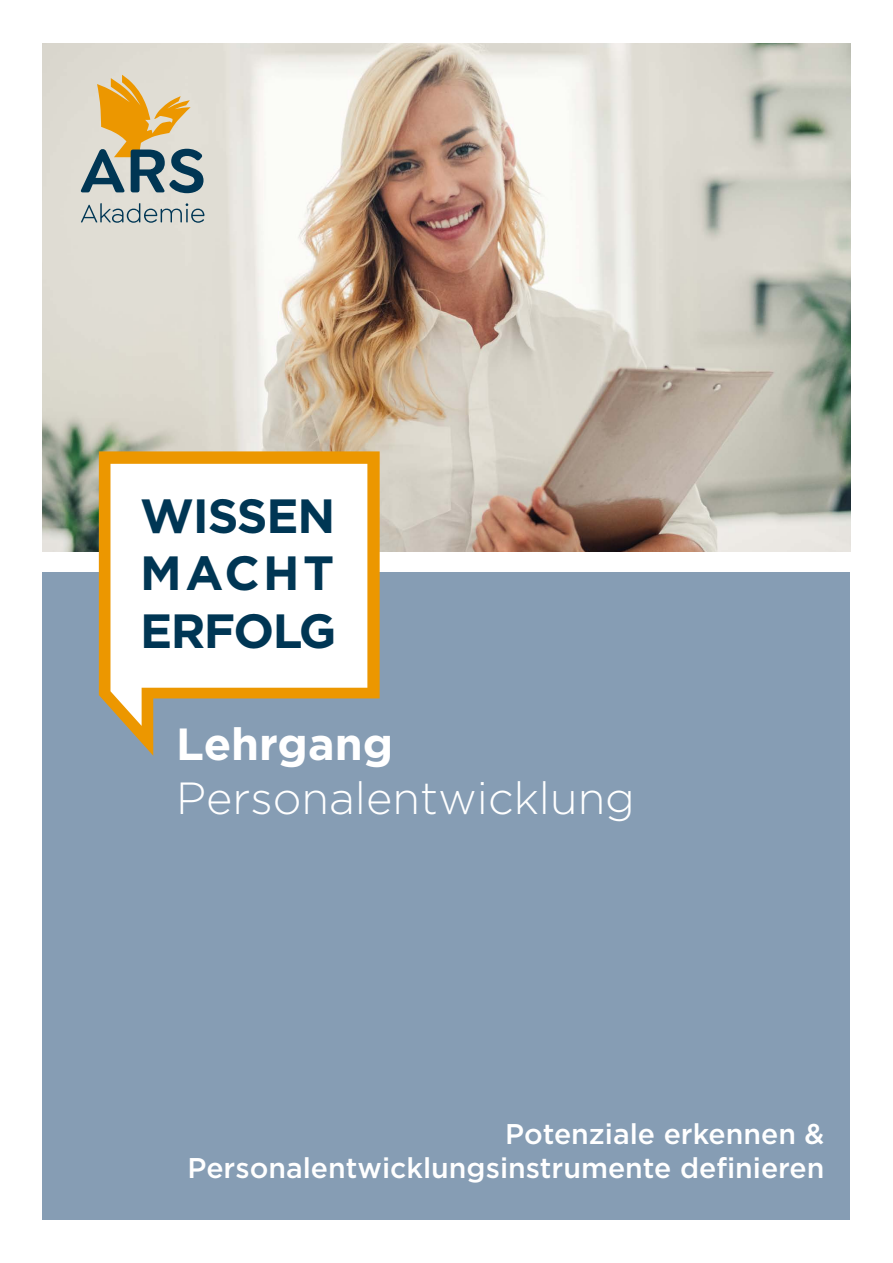
<style>
.page{position:relative;width:893px;height:1263px;background:#fff}
.page>*{position:absolute;margin:0;border:0;box-sizing:border-box;transform-origin:0 0}
.t1{font:700 48px/57.6px "Gotham";letter-spacing:-.025em;color:#003654;text-align:justify}
.t2{font:300 45px "Gotham";color:#fff}
.t3{font:700 45px "Gotham";color:#fff}
.t4{font:500 28.5px/34.2px "Gotham";color:#fff;text-align:right}
</style>
<div class="page">
<div style="left:43px;top:572px;width:807px;height:648px;background:#869db4"></div>
<img style="left:43px;top:43px;width:807px;height:509px">
<svg style="left:99px;top:451px;width:281px;height:305px;fill:#fff"></svg>
<svg style="left:81px;top:203px;width:123px;height:20px;background:#b3bcba"></svg>
<svg style="left:80px;top:75px;width:123px;height:118px;background:#bbb08e"></svg>
<h1 class="t1" style="left:140px;top:487px;width:198px">WISSEN MACHT ERFOLG</h1>
<h2 class="t3" style="left:176px;top:714px;width:218px">Lehrgang</h2>
<h2 class="t2" style="left:176px;top:769px;width:460px">Personalentwicklung</h2>
<p class="t4" style="left:188px;top:1116px;width:638px">Potenziale erkennen &amp;<br>Personalentwicklungsinstrumente definieren</p>
</div>
